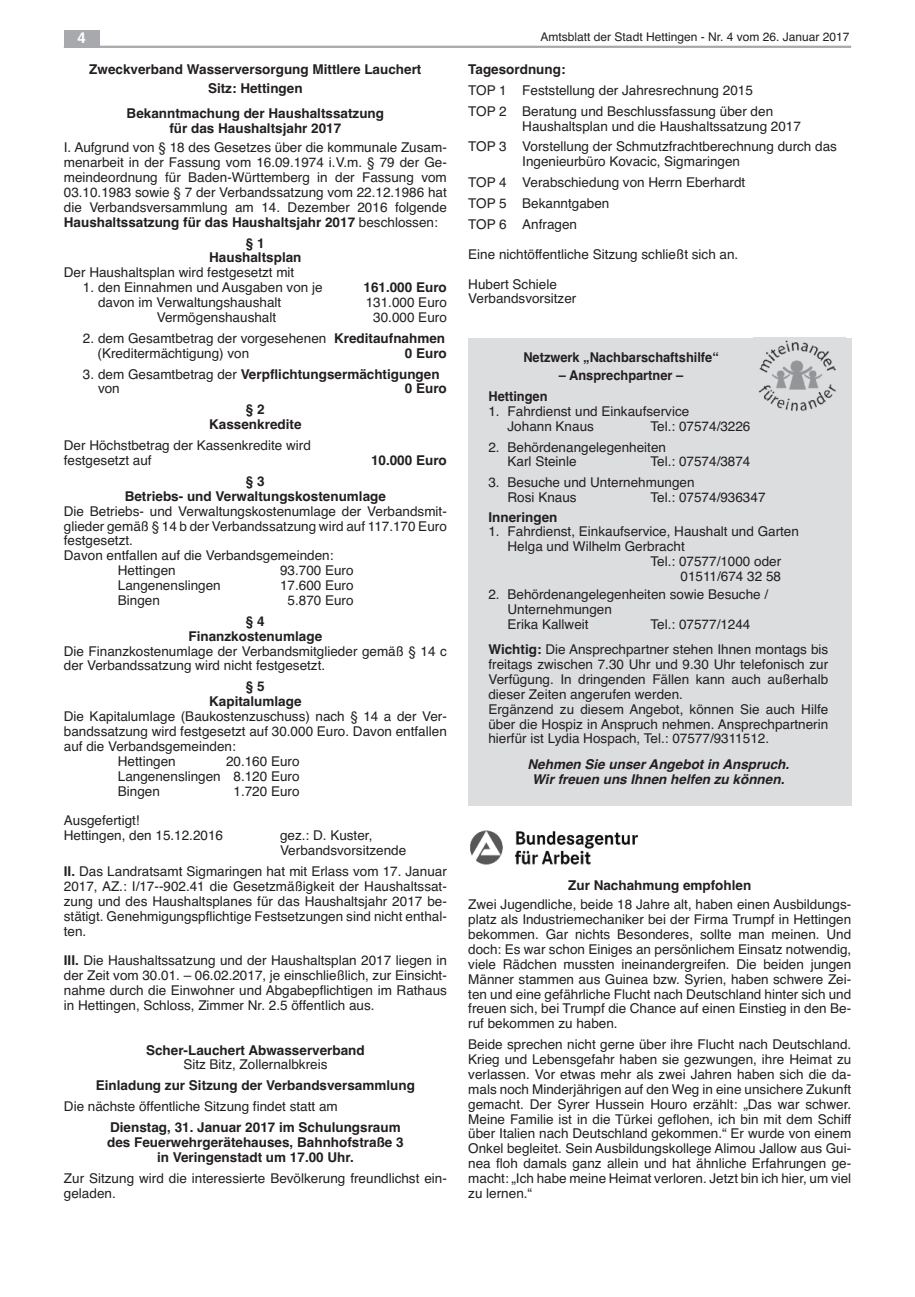
<style>
.page{position:relative;width:915px;height:1297px;background:#fff}
.page>*{position:absolute;margin:0;border:0;box-sizing:border-box;transform-origin:0 0}
.t1{font:700 15px "Helvetica";color:#fff}
.t2{font:13.5px/14.9px "Helvetica";color:#231f20}
.t3{font:700 13.5px/14.9px "Helvetica";color:#231f20;text-align:center}
.t4{font:italic 700 13.5px/14.9px "Helvetica";color:#231f20;text-align:center}
.t5{font:700 13.5px "Helvetica";color:#231f20;scale:.95 1}
.t6{font:12px "Helvetica";color:#231f20}
.s1{font-weight:700}
.s2{font-weight:400}
</style>
<div class="page">
<div style="left:468px;top:338px;width:382px;height:467px;background:#dcdddf"></div>
<img style="left:753px;top:337px;width:92px;height:74px">
<img style="left:470px;top:830px;width:168px;height:35px">
<hr style="left:64px;top:46px;width:786px;height:2px;background:#a8a9ad">
<div style="left:64px;top:30px;width:35px;height:17px;background:#a8a9ad"></div>
<p class="t1" style="left:77px;top:29px;width:10px">4</p>
<p class="t6" style="left:540px;top:30px;width:310px">Amtsblatt der Stadt Hettingen - Nr. 4 vom 26. Januar 2017</p>
<p class="t3" style="left:89px;top:60px;width:333px;line-height:19.2px">Zweckverband Wasserversorgung Mittlere Lauchert<br>Sitz: Hettingen</p>
<p class="t3" style="left:126px;top:106px;width:259px">Bekanntmachung der Haushaltssatzung für das Haushaltsjahr 2017</p>
<p class="t2" style="left:64px;top:140px;width:384px;text-align:justify">I. Aufgrund von § 18 des Gesetzes über die kommunale Zusam&shy;menarbeit in der Fassung vom 16.09.1974 i.V.m. § 79 der Ge&shy;meindeordnung für Baden-Württemberg in der Fassung vom 03.10.1983 sowie § 7 der Verbandssatzung vom 22.12.1986 hat die Verbandsversammlung am 14. Dezember 2016 folgende <span class="s1">Haushaltssatzung für das Haushaltsjahr 2017</span> beschlossen:</p>
<p class="t3" style="left:209px;top:235px;width:94px">§ 1<br>Haushaltsplan</p>
<p class="t2" style="left:64px;top:265px;width:232px">Der Haushaltsplan wird festgesetzt mit</p>
<p class="t2" style="left:83px;top:280px;width:241px">1. den Einnahmen und Ausgaben von je</p>
<p class="t3" style="left:363px;top:280px;width:85px">161.000 Euro</p>
<p class="t2" style="left:98px;top:295px;width:185px">davon im Verwaltungshaushalt</p>
<p class="t2" style="left:365px;top:295px;width:83px">131.000 Euro</p>
<p class="t2" style="left:157px;top:310px;width:121px">Vermögenshaushalt</p>
<p class="t2" style="left:373px;top:310px;width:75px">30.000 Euro</p>
<p class="t2" style="left:98px;top:331px;width:349px;text-indent:-15px">2. dem Gesamtbetrag der vorgesehenen <span class="s1">Kreditaufnahmen </span>(Kreditermächtigung) von</p>
<p class="t3" style="left:404px;top:346px;width:44px">0 Euro</p>
<p class="t3" style="left:98px;top:366px;width:343px;text-align:left;text-indent:-15px"><span class="s2">3. dem Gesamtbetrag der</span> Verpflichtungsermächtigungen <span class="s2">von</span></p>
<p class="t3" style="left:404px;top:381px;width:44px">0 Euro</p>
<p class="t3" style="left:209px;top:402px;width:94px">§ 2<br>Kassenkredite</p>
<p class="t2" style="left:64px;top:438px;width:248px">Der Höchstbetrag der Kassenkredite wird festgesetzt auf</p>
<p class="t3" style="left:371px;top:453px;width:77px">10.000 Euro</p>
<p class="t3" style="left:125px;top:474px;width:263px">§ 3<br>Betriebs- und Verwaltungskostenumlage</p>
<p class="t2" style="left:64px;top:504px;width:384px">Die Betriebs- und Verwaltungskostenumlage der Verbandsmit-</p>
<p class="t2" style="left:64px;top:518px;width:384px">glieder gemäß § 14 b der Verbandssatzung wird auf 117.170 Euro</p>
<p class="t2" style="left:64px;top:533px;width:71px">festgesetzt.</p>
<p class="t2" style="left:64px;top:548px;width:271px">Davon entfallen auf die Verbandsgemeinden:</p>
<p class="t2" style="left:118px;top:563px;width:59px">Hettingen</p>
<p class="t2" style="left:280px;top:563px;width:75px">93.700 Euro</p>
<p class="t2" style="left:118px;top:578px;width:104px">Langenenslingen</p>
<p class="t2" style="left:280px;top:578px;width:75px">17.600 Euro</p>
<p class="t2" style="left:118px;top:593px;width:44px">Bingen</p>
<p class="t2" style="left:287px;top:593px;width:68px">5.870 Euro</p>
<p class="t3" style="left:188px;top:614px;width:135px">§ 4<br>Finanzkostenumlage</p>
<p class="t2" style="left:64px;top:643px;width:384px">Die Finanzkostenumlage der Verbandsmitglieder gemäß § 14 c der Verbandssatzung wird nicht festgesetzt.</p>
<p class="t3" style="left:209px;top:679px;width:94px">§ 5<br>Kapitalumlage</p>
<p class="t2" style="left:64px;top:709px;width:384px">Die Kapitalumlage (Baukostenzuschuss) nach § 14 a der Ver-</p>
<p class="t2" style="left:64px;top:724px;width:384px">bandssatzung wird festgesetzt auf 30.000 Euro. Davon entfallen</p>
<p class="t2" style="left:64px;top:739px;width:173px">auf die Verbandsgemeinden:</p>
<p class="t2" style="left:118px;top:754px;width:59px">Hettingen</p>
<p class="t2" style="left:118px;top:754px;width:183px;text-align:justify;text-indent:108px">20.160 Euro Langenenslingen 8.120 Euro Bingen</p>
<p class="t2" style="left:233px;top:783px;width:68px">1.720 Euro</p>
<p class="t2" style="left:64px;top:813px;width:161px">Ausgefertigt!<br>Hettingen, den 15.12.2016</p>
<p class="t2" style="left:280px;top:828px;width:128px">gez.: D. Kuster,<br>Verbandsvorsitzende</p>
<p class="t2" style="left:64px;top:864px;width:384px;text-align:justify"><span class="s1">II.</span> Das Landratsamt Sigmaringen hat mit Erlass vom 17. Januar 2017, AZ.: I/17--902.41 die Gesetzmäßigkeit der Haushaltssat&shy;zung und des Haushaltsplanes für das Haushaltsjahr 2017 be&shy;stätigt. Genehmigungspflichtige Festsetzungen sind nicht enthal&shy;ten.</p>
<p class="t2" style="left:64px;top:953px;width:384px;text-align:justify"><span class="s1">III.</span> Die Haushaltssatzung und der Haushaltsplan 2017 liegen in der Zeit vom 30.01. – 06.02.2017, je einschließlich, zur Einsicht&shy;nahme durch die Einwohner und Abgabepflichtigen im Rathaus in Hettingen, Schloss, Zimmer Nr. 2.5 öffentlich aus.</p>
<p class="t3" style="left:146px;top:1042px;width:220px">Scher-Lauchert Abwasserverband</p>
<p class="t2" style="left:183px;top:1057px;width:146px">Sitz Bitz, Zollernalbkreis</p>
<p class="t3" style="left:96px;top:1078px;width:320px">Einladung zur Sitzung der Verbandsversammlung</p>
<p class="t2" style="left:64px;top:1099px;width:275px">Die nächste öffentliche Sitzung findet statt am</p>
<p class="t3" style="left:107px;top:1120px;width:298px">Dienstag, 31. Januar 2017 im Schulungsraum des Feuerwehrgerätehauses, Bahnhofstraße 3 in Veringenstadt um 17.00 Uhr.</p>
<p class="t2" style="left:64px;top:1171px;width:384px">Zur Sitzung wird die interessierte Bevölkerung freundlichst ein&shy;geladen.</p>
<p class="t3" style="left:468px;top:62px;width:99px">Tagesordnung:</p>
<p class="t2" style="left:468px;top:80px;width:306px;line-height:20.9px">TOP 1 Feststellung der Jahresrechnung 2015<br>TOP 2 Beratung und Beschlussfassung über den</p>
<p class="t2" style="left:468px;top:115px;width:370px;line-height:20.9px;text-indent:54px">Haushaltsplan und die Haushaltssatzung 2017<br>TOP 3 Vorstellung der Schmutzfrachtberechnung durch das</p>
<p class="t2" style="left:468px;top:151px;width:278px;line-height:20.9px;text-indent:54px">Ingenieurbüro Kovacic, Sigmaringen<br>TOP 4 Verabschiedung von Herrn Eberhardt<br>TOP 5 Bekanntgaben<br>TOP 6 Anfragen</p>
<p class="t2" style="left:468px;top:247px;width:271px">Eine nichtöffentliche Sitzung schließt sich an.</p>
<p class="t2" style="left:468px;top:276px;width:110px">Hubert Schiele<br>Verbandsvorsitzer</p>
<p class="t5" style="left:523px;top:350px;width:207px">Netzwerk „Nachbarschaftshilfe“</p>
<p class="t5" style="left:558px;top:368px;width:132px">– Ansprechpartner –</p>
<p class="t5" style="left:488px;top:388px;width:64px">Hettingen</p>
<p class="t2" style="left:507px;top:404px;width:183px;text-indent:-19px">1. Fahrdienst und Einkaufservice<br>Johann Knaus</p>
<p class="t2" style="left:650px;top:419px;width:101px">Tel.: 07574/3226</p>
<p class="t2" style="left:507px;top:439px;width:160px;text-indent:-19px">2. Behördenangelegenheiten<br>Karl Steinle</p>
<p class="t2" style="left:650px;top:454px;width:101px">Tel.: 07574/3874</p>
<p class="t2" style="left:507px;top:475px;width:188px;text-indent:-19px">3. Besuche und Unternehmungen<br>Rosi Knaus</p>
<p class="t2" style="left:650px;top:490px;width:116px">Tel.: 07574/936347</p>
<p class="t3" style="left:488px;top:509px;width:71px">Inneringen</p>
<p class="t2" style="left:488px;top:524px;width:312px">1. Fahrdienst, Einkaufservice, Haushalt und Garten</p>
<p class="t2" style="left:507px;top:539px;width:179px">Helga und Wilhelm Gerbracht</p>
<p class="t2" style="left:650px;top:554px;width:132px">Tel.: 07577/1000 oder</p>
<p class="t2" style="left:680px;top:569px;width:102px">01511/674 32 58</p>
<p class="t2" style="left:507px;top:587px;width:262px;text-indent:-19px">2. Behördenangelegenheiten sowie Besuche /<br>Unternehmungen<br>Erika Kallweit</p>
<p class="t2" style="left:488px;top:611px;width:341px;line-height:25.3px;text-indent:162px">Tel.: 07577/1244<br><span class="s1">Wichtig:</span> Die Ansprechpartner stehen Ihnen montags bis</p>
<p class="t2" style="left:488px;top:657px;width:341px">freitags zwischen 7.30 Uhr und 9.30 Uhr telefonisch zur Verfügung. In dringenden Fällen kann auch außerhalb dieser Zeiten angerufen werden.<br>Ergänzend zu diesem Angebot, können Sie auch Hilfe über die Hospiz in Anspruch nehmen. Ansprechpartnerin hierfür ist Lydia Hospach, Tel.: 07577/9311512.</p>
<p class="t4" style="left:527px;top:757px;width:263px">Nehmen Sie unser Angebot in Anspruch.<br>Wir freuen uns Ihnen helfen zu können.</p>
<p class="t3" style="left:568px;top:878px;width:185px">Zur Nachahmung empfohlen</p>
<p class="t2" style="left:468px;top:897px;width:384px;text-align:justify">Zwei Jugendliche, beide 18 Jahre alt, haben einen Ausbildungs&shy;platz als Industriemechaniker bei der Firma Trumpf in Hettingen bekommen. Gar nichts Besonderes, sollte man meinen. Und doch: Es war schon Einiges an persönlichem Einsatz notwendig, viele Rädchen mussten ineinandergreifen. Die beiden jungen Männer stammen aus Guinea bzw. Syrien, haben schwere Zei&shy;ten und eine gefährliche Flucht nach Deutschland hinter sich und freuen sich, bei Trumpf die Chance auf einen Einstieg in den Be&shy;ruf bekommen zu haben.</p>
<p class="t2" style="left:468px;top:1037px;width:384px;text-align:justify">Beide sprechen nicht gerne über ihre Flucht nach Deutschland.<br>Krieg und Lebensgefahr haben sie gezwungen, ihre Heimat zu verlassen. Vor etwas mehr als zwei Jahren haben sich die da&shy;mals noch Minderjährigen auf den Weg in eine unsichere Zukunft gemacht. Der Syrer Hussein Houro erzählt: „Das war schwer.<br>Meine Familie ist in die Türkei geflohen, ich bin mit dem Schiff über Italien nach Deutschland gekommen.“ Er wurde von einem Onkel begleitet. Sein Ausbildungskollege Alimou Jallow aus Gui&shy;nea floh damals ganz allein und hat ähnliche Erfahrungen ge&shy;macht: „Ich habe meine Heimat verloren. Jetzt bin ich hier, um viel zu lernen.“</p>
</div>
